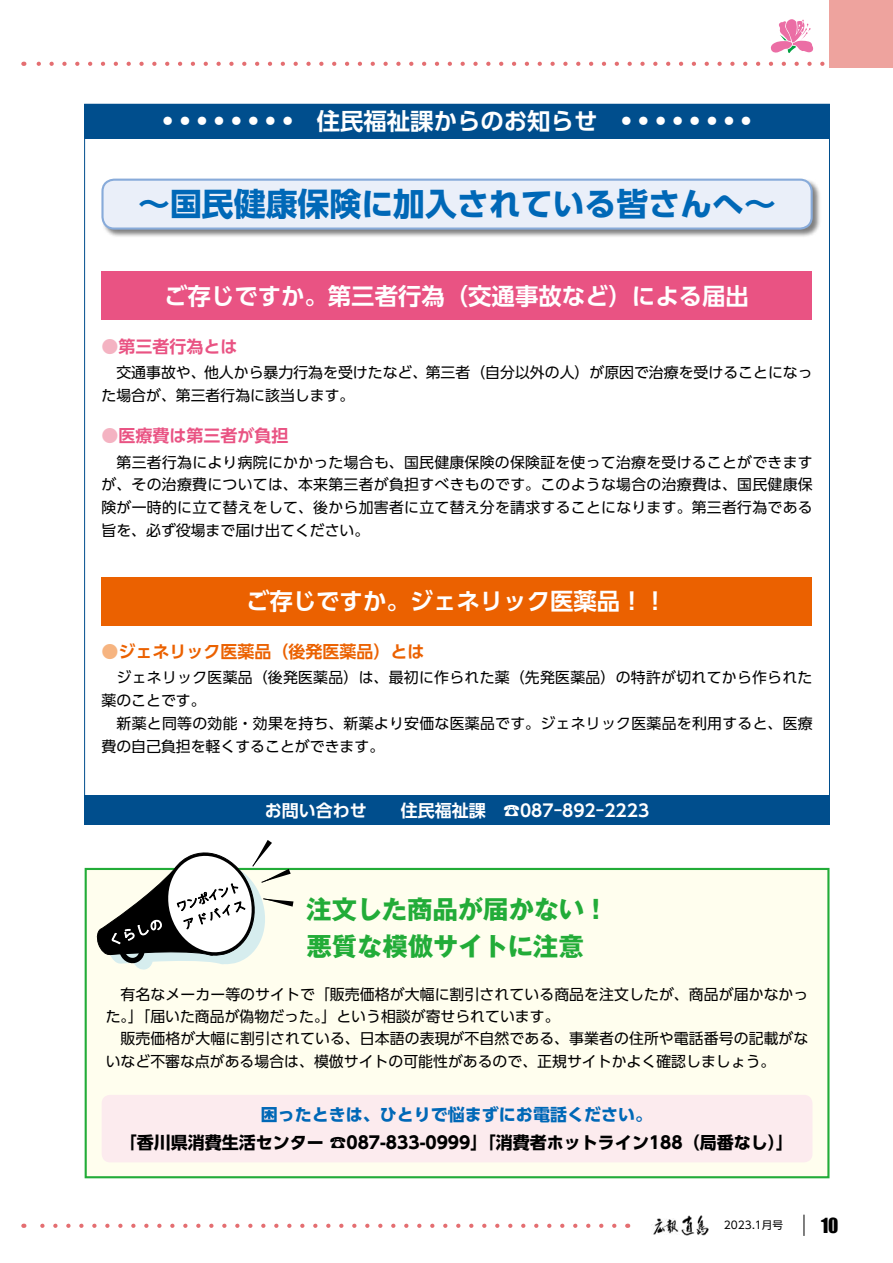
<style>
.page{position:relative;width:893px;height:1263px;background:#fff}
.page>*{position:absolute;margin:0;border:0;box-sizing:border-box;transform-origin:0 0}
.t1{font:700 31.95px "UD Shin Go Pro";color:#0068b7}
.t2{font:700 25.5px/37.2px "Gothic MB101 Pro";letter-spacing:-.01em;color:#22ac38}
.t3{font:700 23.4px "UD Shin Go Pro De";color:#fff}
.t4{font:700 23.4px "Shin Go Pro De";color:#fff}
.t5{font:19.2px "Impact";color:#000}
.t6{font:700 16.95px "UD Shin Go Pro";color:#000}
.t7{font:700 16.95px "UD Shin Go Pro De";color:#fff}
.t8{font:700 16.95px "UD Shin Go Pro";color:#0068b7}
.t9{font:700 16.95px "UD Shin Go Pro De";color:#e95383}
.t10{font:700 16.95px "UD Shin Go Pro De";color:#eb6100}
.t11{font:14.85px/22.8px "UD Shin Go Pro";letter-spacing:.005em;color:#000}
.t12{font:10.65px "UD Shin Go Pro";color:#000}
.s1{color:#f4b3c2}
.s2{color:#f6b480}
</style>
<div class="page">
<svg style="left:804px;top:1215px;width:1px;height:21px"></svg>
<svg style="left:36px;top:62px;width:789px;height:4px"></svg>
<div style="left:829px;top:0;width:64px;height:68px;background:#eea39e"></div>
<svg style="left:771px;top:19px;width:42px;height:34px"></svg>
<svg style="left:40px;top:1224px;width:574px;height:4px"></svg>
<img style="left:652px;top:1219px;width:27px;height:16px">
<img style="left:682px;top:1215px;width:27px;height:20px">
<div style="left:84px;top:104px;width:746px;height:34px;background:#004e8d"></div>
<div style="left:101px;top:178px;width:720px;height:61px;background:#000;opacity:.5"></div>
<div style="left:102px;top:180px;width:710px;height:49px;background:#eaeff9;border-radius:12px"></div>
<div style="left:101px;top:179px;width:712px;height:51px;border:2px solid #88abda;border-radius:12px"></div>
<div style="left:101px;top:271px;width:711px;height:49px;background:#e95383"></div>
<div style="left:101px;top:577px;width:711px;height:49px;background:#eb6100"></div>
<div style="left:84px;top:795px;width:746px;height:30px;background:#004e8d"></div>
<div style="left:85px;top:868px;width:744px;height:310px;background:#fffeee;border:2px solid #22ac38"></div>
<div style="left:102px;top:1095px;width:710px;height:67px;background:#fcebee;border-radius:9px"></div>
<svg style="left:96px;top:840px;width:197px;height:130px"></svg>
<h3 class="t4" style="left:162px;top:102px;width:133px">••••••••</h3>
<h3 class="t3" style="left:317px;top:102px;width:282px">住民福祉課からのお知らせ</h3>
<h3 class="t4" style="left:621px;top:102px;width:133px">••••••• •</h3>
<h1 class="t1" style="left:138px;top:178px;width:639px">～国民健康保険に加入されている皆さんへ~</h1>
<h3 class="t3" style="left:164px;top:277px;width:586px">ご存じですか。第三者行為（交通事故など）による届出</h3>
<p class="t9" style="left:101px;top:332px;width:138px"><span class="s1">●</span>第三者行為とは</p>
<p class="t11" style="left:101px;top:360px;width:713px">　交通事故や、他人から暴力行為を受けたなど、第三者（自分以外の人）が原因で治療を受けることになった場合が、第三者行為に該当します。</p>
<p class="t9" style="left:101px;top:422px;width:189px"><span class="s1">●</span>医療費は第三者が負担</p>
<p class="t11" style="left:101px;top:450px;width:713px;text-align:justify">　第三者行為により病院にかかった場合も、国民健康保険の保険証を使って治療を受けることができますが、その治療費については、本来第三者が負担すべきものです。このような場合の治療費は、国民健康保険が一時的に立て替えをして、後から加害者に立て替え分を請求することになります。第三者行為である旨を、必ず役場まで届け出てください。</p>
<h3 class="t3" style="left:246px;top:582px;width:422px">ご存じですか。ジェネリック医薬品!!</h3>
<p class="t10" style="left:101px;top:638px;width:325px"><span class="s2">●</span>ジェネリック医薬品（後発医薬品）とは</p>
<p class="t11" style="left:101px;top:666px;width:713px">　ジェネリック医薬品（後発医薬品）は、最初に作られた薬（先発医薬品）の特許が切れてから作られた薬のことです。<br>　新薬と同等の効能・効果を持ち、新薬より安価な医薬品です。ジェネリック医薬品を利用すると、医療費の自己負担を軽くすることができます。</p>
<p class="t7" style="left:265px;top:796px;width:223px">お問い合わせ　　住民福祉課</p>
<p class="t7" style="left:503px;top:796px;width:148px">☎087-892-2223</p>
<h2 class="t2" style="left:306px;top:887px;width:304px">注文した商品が届かない!悪質な模倣サイトに注意</h2>
<p class="t11" style="left:106px;top:982px;width:704px;line-height:22.4px">　有名なメーカー等のサイトで「販売価格が大幅に割引されている商品を注文したが、商品が届かなかった。」「届いた商品が偽物だった。」という相談が寄せられています。<br>　販売価格が大幅に割引されている、日本語の表現が不自然である、事業者の住所や電話番号の記載がないなど不審な点がある場合は、模倣サイトの可能性があるので、正規サイトかよく確認しましょう。</p>
<p class="t8" style="left:261px;top:1101px;width:393px">困ったときは、ひとりで悩まずにお電話ください。</p>
<p class="t6" style="left:120px;top:1128px;width:675px">「香川県消費生活センター ☎087-833-0999」「消費者ホットライン188（局番なし「(</p>
<p class="t12" style="left:724px;top:1217px;width:61px">2023.1月号</p>
<p class="t5" style="left:821px;top:1210px;width:19px">10</p>
</div>
